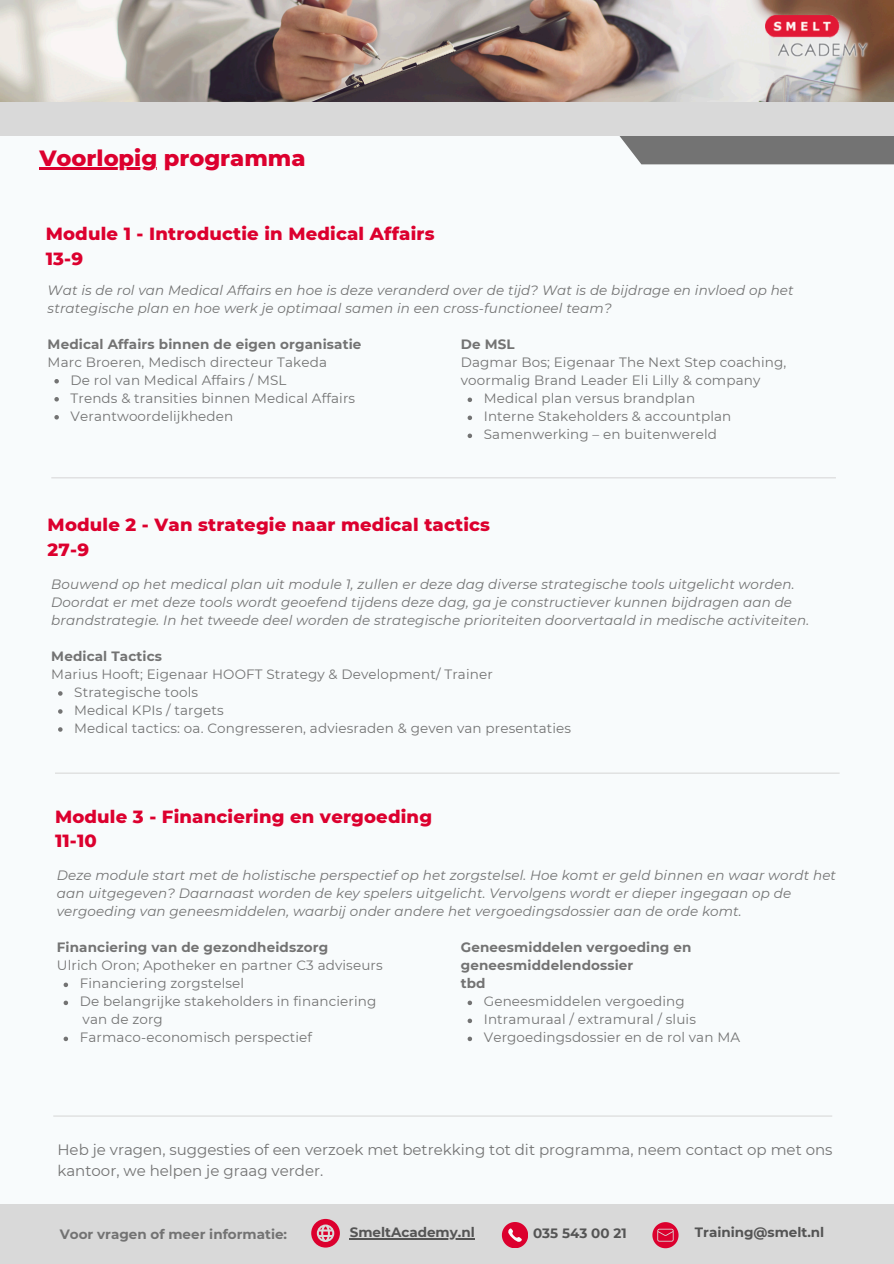
<style>
.page{position:relative;width:894px;height:1264px;background:#fff}
.page>*{position:absolute;margin:0;border:0;box-sizing:border-box;transform-origin:0 0}
.t1{font:800 22.5px "Montserrat";color:#dc002e}
.t2{font:800 18px/24.8px "Montserrat";letter-spacing:.01em;color:#dc002e}
.t3{font:15px/20.2px "Montserrat";color:#737373}
.t4{font:italic 13.5px/18px "Montserrat";letter-spacing:.01em;color:#737373}
.t5{font:13.5px/18px "Montserrat";letter-spacing:.01em;color:#737373}
.t6{font:700 13.5px/18px "Montserrat";letter-spacing:.01em;color:#737373}
.t7{font:700 13.5px "Montserrat";color:#545454}
.s1{font-weight:400}
.s2{font-weight:700}
</style>
<div class="page">
<div style="left:0;top:0;width:893px;height:1263px;background:#f8fbfc"></div>
<img style="left:0;top:0;width:893px;height:102px">
<svg style="left:54px;top:379px;width:5px;height:4px"></svg>
<svg style="left:54px;top:397px;width:5px;height:4px"></svg>
<svg style="left:54px;top:415px;width:5px;height:4px"></svg>
<img style="left:764px;top:15px;width:105px;height:43px">
<hr style="left:51px;top:477px;width:784px;height:1px;background:#d9d9d9">
<hr style="left:55px;top:772px;width:784px;height:1px;background:#d9d9d9">
<div style="left:600px;top:112px;width:293px;height:52px;background:#737373"></div>
<div style="left:0;top:102px;width:893px;height:34px;background:#d9d9d9"></div>
<svg style="left:58px;top:691px;width:5px;height:4px"></svg>
<svg style="left:58px;top:709px;width:5px;height:4px"></svg>
<svg style="left:58px;top:727px;width:5px;height:4px"></svg>
<svg style="left:467px;top:397px;width:5px;height:5px"></svg>
<svg style="left:467px;top:415px;width:5px;height:5px"></svg>
<svg style="left:467px;top:433px;width:5px;height:5px"></svg>
<svg style="left:64px;top:982px;width:4px;height:5px"></svg>
<svg style="left:64px;top:1000px;width:4px;height:5px"></svg>
<svg style="left:64px;top:1036px;width:4px;height:5px"></svg>
<svg style="left:467px;top:1000px;width:5px;height:5px"></svg>
<svg style="left:467px;top:1018px;width:5px;height:5px"></svg>
<svg style="left:467px;top:1036px;width:5px;height:5px"></svg>
<div style="left:0;top:1203px;width:893px;height:60px;background:#d9d9d9"></div>
<hr style="left:53px;top:1115px;width:779px;height:1px;background:#d9d9d9">
<svg style="left:652px;top:1222px;width:26px;height:25px"></svg>
<svg style="left:501px;top:1222px;width:26px;height:25px"></svg>
<svg style="left:311px;top:1218px;width:28px;height:28px"></svg>
<hr style="left:350px;top:1238px;width:124px;height:1px;background:#545454">
<hr style="left:39px;top:168px;width:118px;height:2px;background:#dc002e">
<p class="t1" style="left:39px;top:144px;width:268px">Voorlopig programma</p>
<p class="t2" style="left:46px;top:221px;width:390px">Module 1 - Introductie in Medical Affairs<br>13-9</p>
<p class="t4" style="left:48px;top:281px;width:747px">Wat is de rol van Medical Affairs en hoe is deze veranderd over de tijd? Wat is de bijdrage en invloed op het strategische plan en hoe werk je optimaal samen in een cross-functioneel team?</p>
<h1 class="t6" style="left:48px;top:335px;width:315px">Medical Affairs binnen de eigen organisatie<br><span class="s1">Marc Broeren, Medisch directeur Takeda</span></h1>
<h2 class="t5" style="left:71px;top:371px;width:217px">De rol van Medical Affairs / MSL</h2>
<h4 class="t5" style="left:71px;top:389px;width:286px">Trends &amp; transities binnen Medical Affairs</h4>
<h4 class="t5" style="left:71px;top:407px;width:164px">Verantwoordelijkheden</h4>
<h4 class="t5" style="left:460px;top:335px;width:327px"><span class="s2">De MSL<br></span>Dagmar Bos; Eigenaar The Next Step coaching, voormalig Brand Leader Eli Lilly &amp; company</h4>
<h4 class="t5" style="left:483px;top:389px;width:213px">Medical plan versus brandplan</h4>
<p class="t5" style="left:483px;top:407px;width:249px">Interne Stakeholders &amp; accountplan</p>
<p class="t5" style="left:483px;top:425px;width:235px">Samenwerking – en buitenwereld</p>
<p class="t2" style="left:48px;top:512px;width:444px">Module 2 - Van strategie naar medical tactics<br>27-9</p>
<h4 class="t4" style="left:51px;top:575px;width:759px">Bouwend op het medical plan uit module 1, zullen er deze dag diverse strategische tools uitgelicht worden.<br>Doordat er met deze tools wordt geoefend tijdens deze dag, ga je constructiever kunnen bijdragen aan de brandstrategie. In het tweede deel worden de strategische prioriteiten doorvertaald in medische activiteiten.</h4>
<p class="t5" style="left:51px;top:647px;width:443px"><span class="s2">Medical Tactics<br></span>Marius Hooft; Eigenaar HOOFT Strategy &amp; Development/ Trainer</p>
<p class="t5" style="left:74px;top:683px;width:125px">Strategische tools</p>
<p class="t5" style="left:74px;top:701px;width:151px">Medical KPIs / targets</p>
<h2 class="t5" style="left:74px;top:719px;width:498px">Medical tactics: oa. Congresseren, adviesraden &amp; geven van presentaties</h2>
<p class="t2" style="left:55px;top:803px;width:378px">Module 3 - Financiering en vergoeding<br>11-10</p>
<h2 class="t4" style="left:57px;top:866px;width:780px">Deze module start met de holistische perspectief op het zorgstelsel. Hoe komt er geld binnen en waar wordt het aan uitgegeven? Daarnaast worden de key spelers uitgelicht. Vervolgens wordt er dieper ingegaan op de vergoeding van geneesmiddelen, waarbij onder andere het vergoedingsdossier aan de orde komt.</h2>
<h4 class="t5" style="left:57px;top:938px;width:327px"><span class="s2">Financiering van de gezondheidszorg<br></span>Ulrich Oron; Apotheker en partner C3 adviseurs</h4>
<h4 class="t5" style="left:80px;top:974px;width:166px">Financiering zorgstelsel</h4>
<p class="t5" style="left:80px;top:992px;width:298px">De belangrijke stakeholders in financiering</p>
<p class="t5" style="left:83px;top:1010px;width:82px">van de zorg</p>
<h4 class="t5" style="left:80px;top:1028px;width:234px">Farmaco-economisch perspectief</h4>
<p class="t6" style="left:460px;top:938px;width:232px">Geneesmiddelen vergoeding en geneesmiddelendossier<br>tbd</p>
<h3 class="t5" style="left:483px;top:992px;width:202px">Geneesmiddelen vergoeding</h3>
<p class="t5" style="left:483px;top:1010px;width:214px">Intramuraal / extramural / sluis</p>
<p class="t5" style="left:483px;top:1028px;width:258px">Vergoedingsdossier en de rol van MA</p>
<p class="t3" style="left:57px;top:1139px;width:776px">Heb je vragen, suggesties of een verzoek met betrekking tot dit programma, neem contact op met ons kantoor, we helpen je graag verder.</p>
<p class="t6" style="left:60px;top:1224px;width:229px">Voor vragen of meer informatie:</p>
<p class="t7" style="left:350px;top:1224px;width:126px">SmeltAcademy.nl</p>
<h4 class="t7" style="left:533px;top:1224px;width:95px">035 543 00 21</h4>
<p class="t7" style="left:694px;top:1224px;width:131px">Training@smelt.nl</p>
</div>
